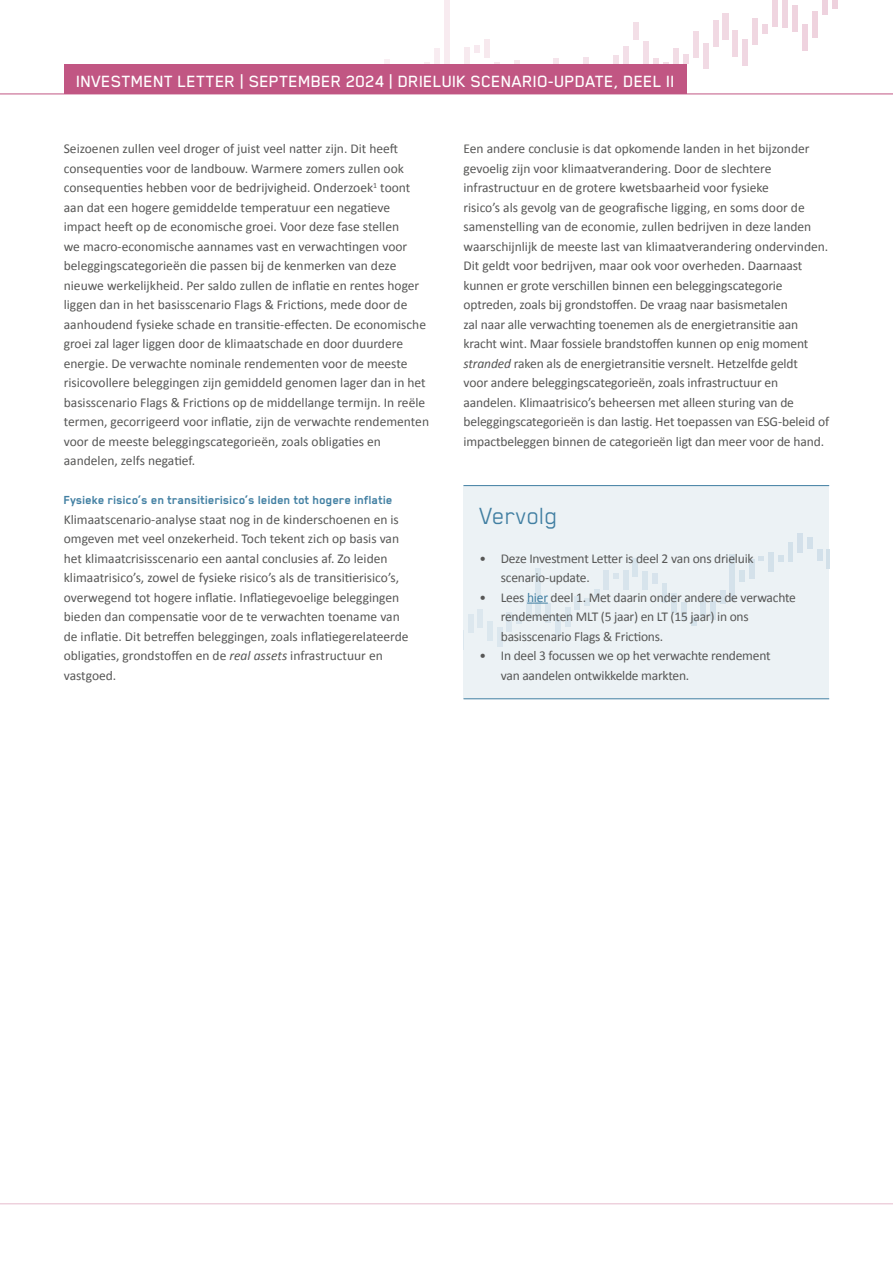
<style>
.page{position:relative;width:893px;height:1263px;background:#fff}
.page>*{position:absolute;margin:0;border:0;box-sizing:border-box;transform-origin:0 0}
.Kop{font:27px "Blender Pro";letter-spacing:-.01em;color:#417fa2}
.kop{font:500 18.75px "Blender Pro";color:#fff}
.body{font:13.5px/19.5px "Calibri";color:#575756}
.Kop-2{font:13.5px "Calibri";letter-spacing:-.015em;color:#575756}
.Subkopje{font:700 13.5px "Blender Pro";color:#417fa2}
.s1{font-style:italic}
.s2{color:#417fa2}
</style>
<div class="page">
<hr style="left:0;top:1203px;width:893px;height:1px;background:#e6bbcd">
<div style="left:385px;top:59px;width:5px;height:26px;background:#f9eff3"></div>
<div style="left:424px;top:63px;width:5px;height:26px;background:#f8edf1"></div>
<div style="left:434px;top:49px;width:5px;height:26px;background:#f8ecf1"></div>
<div style="left:444px;top:0;width:5px;height:66px;background:#f8ebf0"></div>
<div style="left:464px;top:47px;width:5px;height:26px;background:#f7eaef"></div>
<svg style="left:474px;top:46px;width:5px;height:6px"></svg>
<div style="left:484px;top:39px;width:5px;height:19px;background:#f7e9ee"></div>
<div style="left:494px;top:63px;width:5px;height:26px;background:#f6e8ee"></div>
<div style="left:514px;top:60px;width:5px;height:26px;background:#f6e7ed"></div>
<div style="left:554px;top:58px;width:5px;height:26px;background:#f5e4eb"></div>
<div style="left:584px;top:57px;width:5px;height:26px;background:#f4e2ea"></div>
<div style="left:613px;top:55px;width:6px;height:26px;background:#f3e0e8"></div>
<div style="left:623px;top:47px;width:5px;height:25px;background:#f3dfe8"></div>
<div style="left:633px;top:22px;width:5px;height:17px;background:#f3dfe7"></div>
<div style="left:643px;top:41px;width:5px;height:26px;background:#f3dee7"></div>
<div style="left:653px;top:59px;width:5px;height:25px;background:#f3dde6"></div>
<div style="left:663px;top:62px;width:5px;height:26px;background:#f2dde6"></div>
<div style="left:673px;top:49px;width:5px;height:26px;background:#f2dce5"></div>
<svg style="left:683px;top:54px;width:5px;height:10px"></svg>
<div style="left:693px;top:32px;width:5px;height:26px;background:#f2dbe4"></div>
<div style="left:703px;top:43px;width:5px;height:26px;background:#f1dae4"></div>
<div style="left:713px;top:20px;width:5px;height:26px;background:#f1d9e3"></div>
<div style="left:723px;top:13px;width:5px;height:26px;background:#f1d9e3"></div>
<div style="left:733px;top:31px;width:5px;height:26px;background:#f1d8e2"></div>
<div style="left:743px;top:40px;width:5px;height:25px;background:#f0d7e2"></div>
<div style="left:753px;top:19px;width:5px;height:25px;background:#f0d7e1"></div>
<svg style="left:763px;top:25px;width:5px;height:9px"></svg>
<div style="left:773px;top:1px;width:5px;height:26px;background:#f0d5e0"></div>
<div style="left:783px;top:0;width:5px;height:28px;background:#efd5e0"></div>
<div style="left:793px;top:6px;width:5px;height:26px;background:#efd4df"></div>
<div style="left:802px;top:24px;width:6px;height:26px;background:#efd3df"></div>
<div style="left:812px;top:12px;width:5px;height:25px;background:#efd3de"></div>
<div style="left:822px;top:0;width:5px;height:15px;background:#eed2de"></div>
<svg style="left:832px;top:0;width:5px;height:8px"></svg>
<hr style="left:0;top:94px;width:893px;height:1px;background:#c15683">
<div style="left:463px;top:486px;width:366px;height:213px;background:#ecf2f5"></div>
<div style="left:468px;top:614px;width:5px;height:19px;background:#dce7ee"></div>
<div style="left:478px;top:609px;width:5px;height:19px;background:#dce7ee"></div>
<div style="left:487px;top:622px;width:5px;height:18px;background:#dbe7ee"></div>
<div style="left:497px;top:628px;width:5px;height:18px;background:#dbe6ee"></div>
<div style="left:507px;top:613px;width:5px;height:18px;background:#dbe6ee"></div>
<svg style="left:517px;top:617px;width:4px;height:7px"></svg>
<svg style="left:526px;top:600px;width:5px;height:19px"></svg>
<div style="left:536px;top:568px;width:5px;height:51px;background:#dae6ed"></div>
<div style="left:546px;top:604px;width:5px;height:18px;background:#dae5ed"></div>
<div style="left:555px;top:617px;width:5px;height:18px;background:#d9e5ed"></div>
<div style="left:565px;top:608px;width:5px;height:18px;background:#d9e5ed"></div>
<div style="left:575px;top:596px;width:5px;height:14px;background:#d9e5ed"></div>
<svg style="left:584px;top:589px;width:15px;height:16px"></svg>
<div style="left:604px;top:571px;width:5px;height:18px;background:#d8e4ec"></div>
<svg style="left:613px;top:574px;width:5px;height:4px"></svg>
<div style="left:623px;top:571px;width:5px;height:18px;background:#d7e4ec"></div>
<div style="left:633px;top:558px;width:5px;height:19px;background:#d7e4ec"></div>
<hr style="left:643px;top:571px;width:4px;height:19px;background:#d7e4ec">
<svg style="left:652px;top:574px;width:5px;height:9px"></svg>
<div style="left:662px;top:584px;width:5px;height:18px;background:#d6e3eb"></div>
<div style="left:672px;top:593px;width:5px;height:19px;background:#d6e3eb"></div>
<div style="left:681px;top:602px;width:5px;height:19px;background:#d6e3eb"></div>
<svg style="left:691px;top:617px;width:5px;height:8px"></svg>
<div style="left:701px;top:598px;width:5px;height:18px;background:#d5e2eb"></div>
<div style="left:710px;top:601px;width:5px;height:19px;background:#d5e2eb"></div>
<div style="left:720px;top:590px;width:5px;height:14px;background:#d5e2eb"></div>
<div style="left:730px;top:555px;width:5px;height:45px;background:#d5e2eb"></div>
<svg style="left:740px;top:570px;width:4px;height:12px"></svg>
<div style="left:749px;top:559px;width:5px;height:19px;background:#d4e1ea"></div>
<svg style="left:759px;top:556px;width:5px;height:5px"></svg>
<div style="left:769px;top:553px;width:5px;height:18px;background:#d3e1ea"></div>
<svg style="left:778px;top:556px;width:5px;height:5px"></svg>
<div style="left:788px;top:543px;width:5px;height:18px;background:#d3e1ea"></div>
<div style="left:798px;top:534px;width:5px;height:18px;background:#d3e0ea"></div>
<svg style="left:807px;top:537px;width:22px;height:31px"></svg>
<svg style="left:527px;top:603px;width:21px;height:1px"></svg>
<hr style="left:463px;top:485px;width:366px;height:1px;background:#417fa2">
<hr style="left:463px;top:698px;width:366px;height:1px;background:#417fa2">
<div style="left:64px;top:64px;width:623px;height:30px;background:#c15683"></div>
<p class="kop" style="left:77px;top:72px;width:600px">INVESTMENT LETTER | SEPTEMBER 2024 | DRIELUIK SCENARIO-UPDATE, DEEL II</p>
<p class="body" style="left:64px;top:139px;width:367px">Seizoenen zullen veel droger of juist veel natter zijn. Dit heeft consequenties voor de landbouw. Warmere zomers zullen ook consequenties hebben voor de bedrijvigheid. Onderzoek<sup>1</sup> toont aan dat een hogere gemiddelde temperatuur een negatieve impact heeft op de economische groei. Voor deze fase stellen<br>we macro-economische aannames vast en verwachtingen voor beleggingscategorieën die passen bij de kenmerken van deze nieuwe werkelijkheid. Per saldo zullen de inflatie en rentes hoger liggen dan in het basisscenario Flags &amp; Frictions, mede door de aanhoudend fysieke schade en transitie-effecten. De economische groei zal lager liggen door de klimaatschade en door duurdere energie. De verwachte nominale rendementen voor de meeste risicovollere beleggingen zijn gemiddeld genomen lager dan in het basisscenario Flags &amp; Frictions op de middellange termijn. In reële termen, gecorrigeerd voor inflatie, zijn de verwachte rendementen voor de meeste beleggingscategorieën, zoals obligaties en aandelen, zelfs negatief.</p>
<p class="Subkopje" style="left:64px;top:493px;width:330px">Fysieke risico’s en transitierisico’s leiden tot hogere inflatie</p>
<p class="body" style="left:64px;top:509px;width:346px">Klimaatscenario-analyse staat nog in de kinderschoenen en is omgeven met veel onzekerheid. Toch tekent zich op basis van het klimaatcrisisscenario een aantal conclusies af. Zo leiden klimaatrisico’s, zowel de fysieke risico’s als de transitierisico’s, overwegend tot hogere inflatie. Inflatiegevoelige beleggingen bieden dan compensatie voor de te verwachten toename van de inflatie. Dit betreffen beleggingen, zoals inflatiegerelateerde obligaties, grondstoffen en de <span class="s1">real assets</span> infrastructuur en vastgoed.</p>
<p class="body" style="left:463px;top:139px;width:367px">Een andere conclusie is dat opkomende landen in het bijzonder gevoelig zijn voor klimaatverandering. Door de slechtere infrastructuur en de grotere kwetsbaarheid voor fysieke<br>risico’s als gevolg van de geografische ligging, en soms door de samenstelling van de economie, zullen bedrijven in deze landen waarschijnlijk de meeste last van klimaatverandering ondervinden.<br>Dit geldt voor bedrijven, maar ook voor overheden. Daarnaast kunnen er grote verschillen binnen een beleggingscategorie optreden, zoals bij grondstoffen. De vraag naar basismetalen<br>zal naar alle verwachting toenemen als de energietransitie aan kracht wint. Maar fossiele brandstoffen kunnen op enig moment <span class="s1">stranded</span> raken als de energietransitie versnelt. Hetzelfde geldt<br>voor andere beleggingscategorieën, zoals infrastructuur en aandelen. Klimaatrisico’s beheersen met alleen sturing van de beleggingscategorieën is dan lastig. Het toepassen van ESG-beleid of impactbeleggen binnen de categorieën ligt dan meer voor de hand.</p>
<p class="Kop" style="left:480px;top:501px;width:80px">Vervolg</p>
<p class="Kop-2" style="left:480px;top:549px;width:276px">• Deze Investment Letter is deel 2 van ons drieluik</p>
<p class="Kop-2" style="left:501px;top:569px;width:90px">scenario-update.</p>
<p class="Kop-2" style="left:480px;top:588px;width:318px">• Lees <span class="s2">hier</span> deel 1. Met daarin onder andere de verwachte</p>
<p class="Kop-2" style="left:501px;top:608px;width:249px">rendementen MLT (5 jaar) en LT (15 jaar) in ons</p>
<p class="Kop-2" style="left:501px;top:627px;width:164px">basisscenario Flags &amp; Frictions.</p>
<p class="Kop-2" style="left:480px;top:647px;width:293px">• In deel 3 focussen we op het verwachte rendement</p>
<p class="Kop-2" style="left:501px;top:666px;width:190px">van aandelen ontwikkelde markten.</p>
</div>
